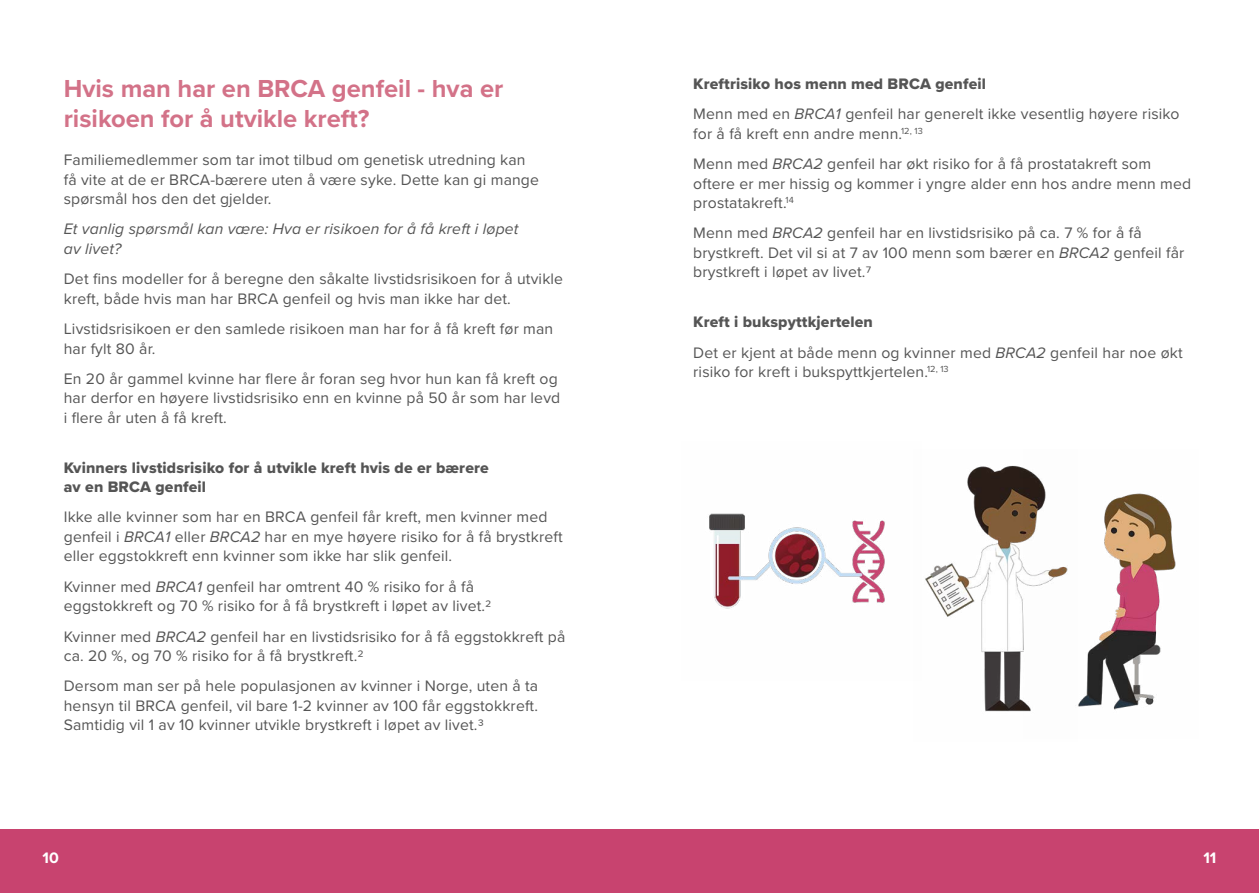
<style>
.page{position:relative;width:1259px;height:893px;background:#fff}
.page>*{position:absolute;margin:0;border:0;box-sizing:border-box;transform-origin:0 0}
.t1{font:700 25.5px/30px "Proxima Nova";color:#d37288}
.t2{font:15.75px/19.5px "Proxima Nova";letter-spacing:.01em;color:#555}
.t3{font:15.75px/19.5px "Proxima Nova Extrabld";letter-spacing:.01em;color:#555}
.t4{font:italic 15.75px/19.5px "Proxima Nova";letter-spacing:.01em;color:#555}
.t5{font:700 15.75px "Proxima Nova";color:#fff}
.s1{font-style:italic}
</style>
<div class="page">
<div style="left:629px;top:829px;width:630px;height:64px;background:#c8436f"></div>
<div style="left:0;top:829px;width:629px;height:64px;background:#c8436f"></div>
<img style="left:925px;top:465px;width:98px;height:247px">
<img style="left:1023px;top:467px;width:153px;height:245px">
<img style="left:709px;top:513px;width:176px;height:96px">
<h1 class="t1" style="left:64px;top:73px;width:441px">Hvis man har en BRCA genfeil - hva er risikoen for å utvikle kreft?</h1>
<p class="t2" style="left:64px;top:149px;width:477px">Familiemedlemmer som tar imot tilbud om genetisk utredning kan få vite at de er BRCA-bærere uten å være syke. Dette kan gi mange spørsmål hos den det gjelder.</p>
<p class="t4" style="left:64px;top:219px;width:456px">Et vanlig spørsmål kan være: Hva er risikoen for å få kreft i løpet av livet?</p>
<p class="t2" style="left:64px;top:268px;width:501px">Det fins modeller for å beregne den såkalte livstidsrisikoen for å utvikle kreft, både hvis man har BRCA genfeil og hvis man ikke har det.</p>
<p class="t2" style="left:64px;top:318px;width:491px">Livstidsrisikoen er den samlede risikoen man har for å få kreft før man har fylt 80 år.</p>
<p class="t2" style="left:64px;top:368px;width:498px">En 20 år gammel kvinne har flere år foran seg hvor hun kan få kreft og har derfor en høyere livstidsrisiko enn en kvinne på 50 år som har levd i flere år uten å få kreft.</p>
<p class="t3" style="left:64px;top:457px;width:426px">Kvinners livstidsrisiko for å utvikle kreft hvis de er bærere av en BRCA genfeil</p>
<p class="t2" style="left:64px;top:507px;width:500px">Ikke alle kvinner som har en BRCA genfeil får kreft, men kvinner med genfeil i <span class="s1">BRCA1</span> eller <span class="s1">BRCA2</span> har en mye høyere risiko for å få brystkreft eller eggstokkreft enn kvinner som ikke har slik genfeil.</p>
<p class="t2" style="left:64px;top:576px;width:429px">Kvinner med <span class="s1">BRCA1</span> genfeil har omtrent 40 % risiko for å få eggstokkreft og 70 % risiko for å få brystkreft i løpet av livet.2</p>
<p class="t2" style="left:64px;top:626px;width:503px">Kvinner med <span class="s1">BRCA2</span> genfeil har en livstidsrisiko for å få eggstokkreft på ca. 20 %, og 70 % risiko for å få brystkreft.2</p>
<p class="t2" style="left:64px;top:676px;width:476px;text-align:justify">Dersom man ser på hele populasjonen av kvinner i Norge, uten å ta hensyn til BRCA genfeil, vil bare 1-2 kvinner av 100 får eggstokkreft.<br>Samtidig vil 1 av 10 kvinner utvikle brystkreft i løpet av livet.3</p>
<p class="t3" style="left:693px;top:74px;width:294px">Kreftrisiko hos menn med BRCA genfeil</p>
<p class="t2" style="left:693px;top:104px;width:488px">Menn med en <span class="s1">BRCA1</span> genfeil har generelt ikke vesentlig høyere risiko for å få kreft enn andre menn.<sup>12,</sup> <sup>13</sup></p>
<p class="t2" style="left:693px;top:153px;width:499px">Menn med <span class="s1">BRCA2</span> genfeil har økt risiko for å få prostatakreft som oftere er mer hissig og kommer i yngre alder enn hos andre menn med prostatakreft.<sup>14</sup></p>
<p class="t2" style="left:693px;top:223px;width:492px">Menn med <span class="s1">BRCA2</span> genfeil har en livstidsrisiko på ca. 7 % for å få brystkreft. Det vil si at 7 av 100 menn som bærer en <span class="s1">BRCA2</span> genfeil får brystkreft i løpet av livet.7</p>
<p class="t3" style="left:693px;top:312px;width:181px">Kreft i bukspyttkjertelen</p>
<p class="t2" style="left:693px;top:342px;width:491px">Det er kjent at både menn og kvinner med <span class="s1">BRCA2</span> genfeil har noe økt risiko for kreft i bukspyttkjertelen.<sup>12,</sup> <sup>13</sup></p>
<p class="t5" style="left:43px;top:846px;width:18px">10</p>
<p class="t5" style="left:1203px;top:846px;width:15px">11</p>
</div>
